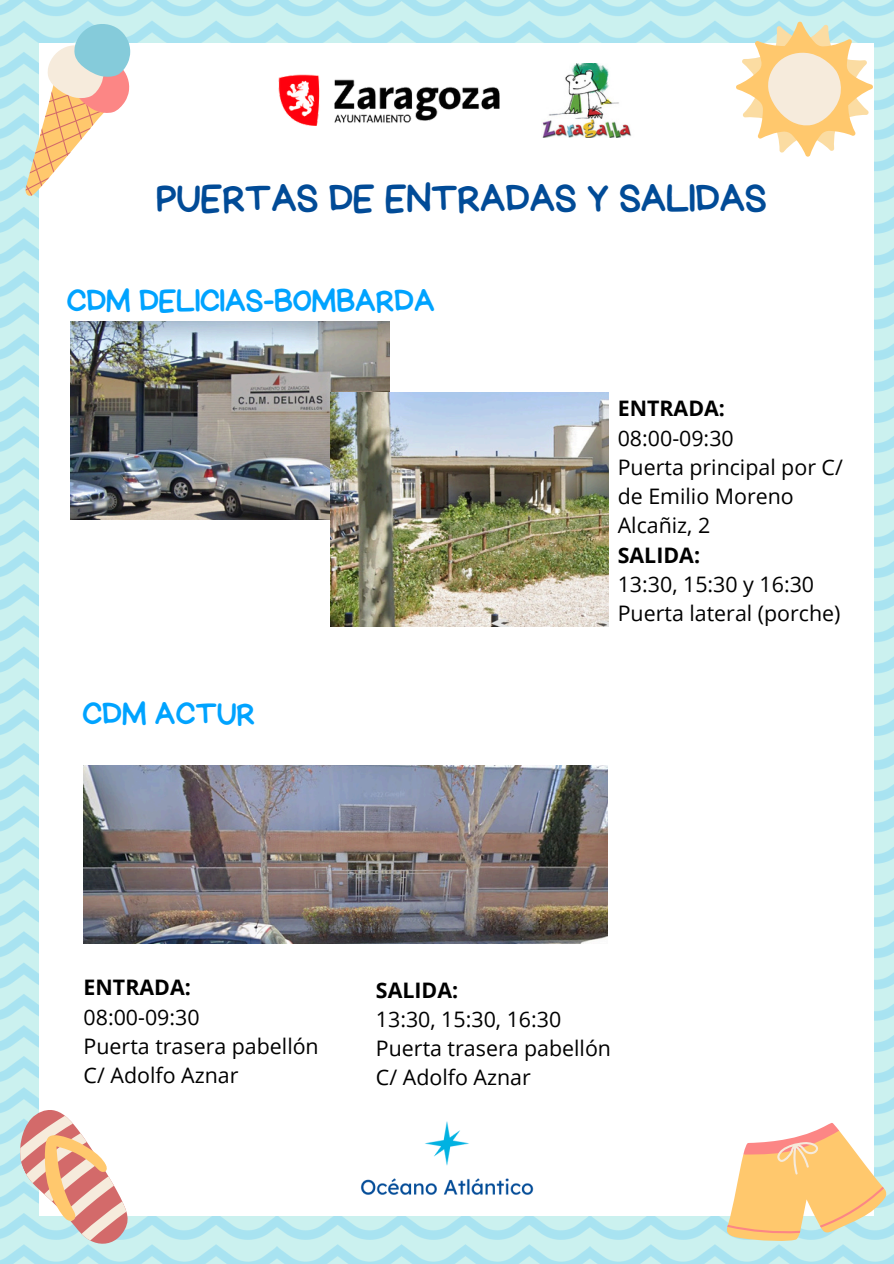
<style>
.page{position:relative;width:894px;height:1264px;background:#fff}
.page>*{position:absolute;margin:0;border:0;box-sizing:border-box;transform-origin:0 0}
.t1{font:39.9px "Handyman";color:#014b97}
.t2{font:32.55px "Handyman";color:#00a3ff}
.t3{font:21.3px/29.2px "Open Sans";color:#000}
.t4{font:700 21.3px "Open Sans";color:#000}
</style>
<div class="page">
<img style="left:0;top:584px;width:39px;height:151px">
<img style="left:874px;top:584px;width:19px;height:151px">
<img style="left:0;top:427px;width:39px;height:151px">
<img style="left:874px;top:427px;width:19px;height:151px">
<img style="left:0;top:271px;width:39px;height:151px">
<img style="left:874px;top:271px;width:19px;height:151px">
<img style="left:0;top:198px;width:39px;height:67px">
<img style="left:874px;top:114px;width:19px;height:151px">
<img style="left:0;top:0;width:271px;height:43px">
<img style="left:271px;top:0;width:313px;height:43px">
<img style="left:584px;top:0;width:309px;height:109px">
<img style="left:0;top:1213px;width:271px;height:50px">
<img style="left:271px;top:1216px;width:313px;height:47px">
<img style="left:584px;top:1216px;width:120px;height:47px">
<img style="left:0;top:1056px;width:39px;height:151px">
<img style="left:874px;top:1056px;width:19px;height:50px">
<img style="left:0;top:900px;width:39px;height:151px">
<img style="left:874px;top:900px;width:19px;height:151px">
<img style="left:0;top:743px;width:39px;height:151px">
<img style="left:874px;top:743px;width:19px;height:151px">
<div style="left:39px;top:43px;width:834px;height:1172px;background:#fff"></div>
<svg style="left:0;top:11px;width:143px;height:187px"></svg>
<svg style="left:735px;top:21px;width:138px;height:136px"></svg>
<svg style="left:4px;top:1095px;width:132px;height:168px"></svg>
<svg style="left:704px;top:1106px;width:189px;height:157px"></svg>
<img style="left:279px;top:74px;width:220px;height:52px">
<img style="left:330px;top:1121px;width:233px;height:104px">
<img style="left:542px;top:63px;width:90px;height:74px">
<img style="left:70px;top:322px;width:319px;height:198px">
<img style="left:330px;top:392px;width:278px;height:234px">
<img style="left:84px;top:765px;width:523px;height:178px">
<p class="t1" style="left:156px;top:179px;width:611px">PUERTAS DE ENTRADAS Y SALIDAS</p>
<p class="t2" style="left:67px;top:285px;width:369px">CDM DELICIAS-BOMBARDA</p>
<p class="t2" style="left:83px;top:698px;width:174px">CDM ACTUR</p>
<h1 class="t4" style="left:617px;top:393px;width:109px">ENTRADA:</h1>
<p class="t3" style="left:617px;top:423px;width:117px">08:00-09:30</p>
<p class="t3" style="left:617px;top:452px;width:227px">Puerta principal por C/ de Emilio Moreno<br>Alcañiz, 2</p>
<p class="t4" style="left:617px;top:540px;width:84px">SALIDA:</p>
<p class="t3" style="left:617px;top:569px;width:198px">13:30, 15:30 y 16:30</p>
<p class="t3" style="left:617px;top:598px;width:224px">Puerta lateral (porche)</p>
<p class="t4" style="left:84px;top:972px;width:109px">ENTRADA:</p>
<p class="t3" style="left:84px;top:1001px;width:117px">08:00-09:30</p>
<p class="t3" style="left:84px;top:1031px;width:236px">Puerta trasera pabellón</p>
<p class="t3" style="left:84px;top:1060px;width:156px">C/ Adolfo Aznar</p>
<p class="t4" style="left:376px;top:974px;width:84px">SALIDA:</p>
<p class="t3" style="left:376px;top:1004px;width:187px">13:30, 15:30, 16:30</p>
<p class="t3" style="left:376px;top:1033px;width:236px">Puerta trasera pabellón</p>
<p class="t3" style="left:376px;top:1062px;width:156px">C/ Adolfo Aznar</p>
</div>
